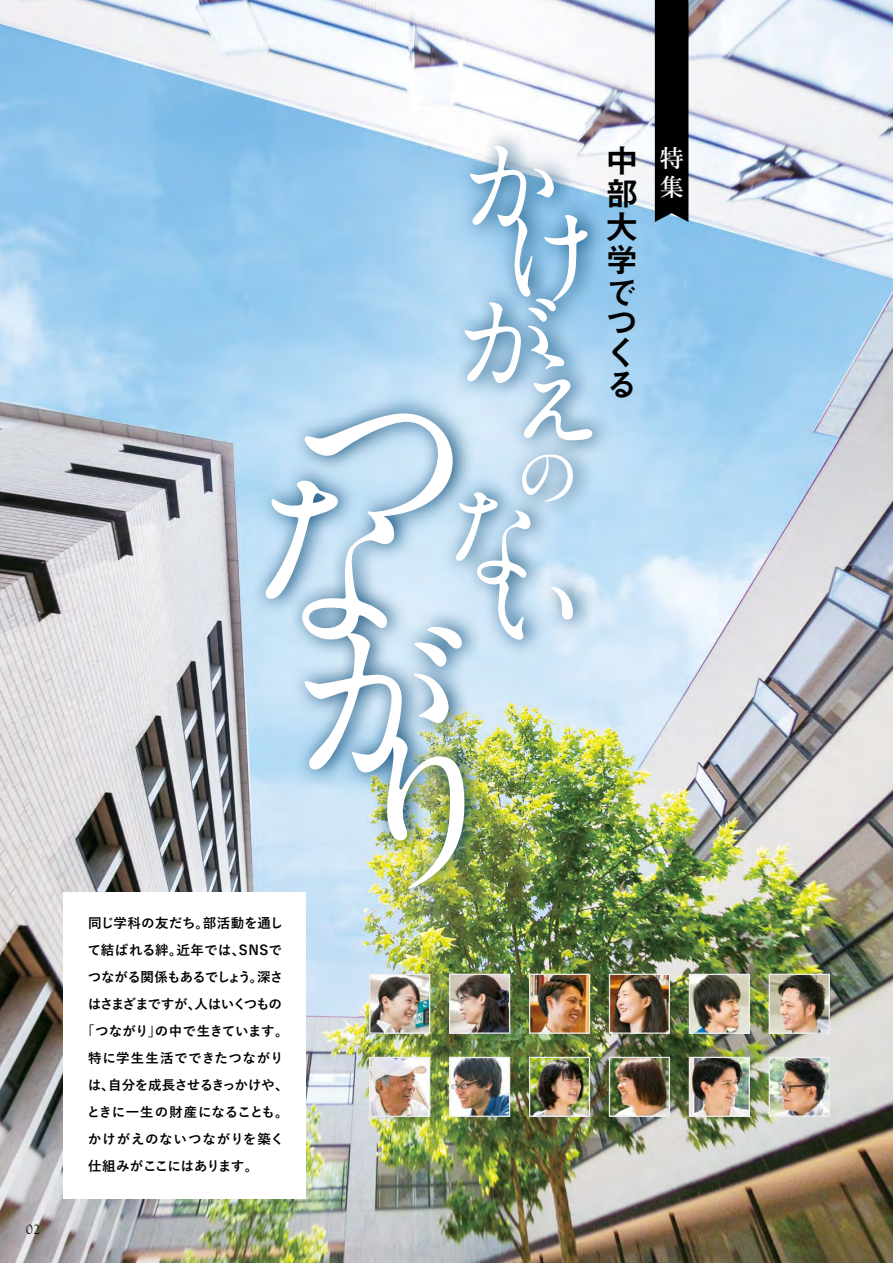
<style>
.page{position:relative;width:893px;height:1263px;background:#fff}
.page>*{position:absolute;margin:0;border:0;box-sizing:border-box;transform-origin:0 0}
.t1{font:33px/33px "Midashi Go Pr 5 MB31";color:#000;text-align:justify}
.t2{font:700 24px/28.8px "Ro H Min Sink Std";color:#fff}
.t3{font:700 13.5px/27px "Yu Go";letter-spacing:.02em;color:#000}
.t4{font:700 13.5px/27px "Yu Go";letter-spacing:-.015em;color:#000}
.t5{font:700 13.5px/27px "Yu Go";letter-spacing:-.035em;color:#000}
.t6{font:700 13.5px "Yu Go";letter-spacing:.045em;color:#000}
.t7{font:700 13.5px "Yu Go";letter-spacing:-.045em;color:#000}
.t8{font:700 13.5px/27px "Yu Go";letter-spacing:-.085em;color:#000}
.t9{font:13.5px "Goudy";color:#000}
</style>
<div class="page">
<img style="left:0;top:0;width:893px;height:1263px">
<div style="left:655px;top:0;width:33px;height:222px;background:#000"></div>
<img style="left:252px;top:128px;width:362px;height:778px">
<img style="left:266px;top:146px;width:326px;height:743px">
<div style="left:64px;top:892px;width:242px;height:306px;background:#fff"></div>
<img style="left:451px;top:1059px;width:57px;height:56px">
<div style="left:449px;top:1057px;width:61px;height:60px;border:1px solid #eaeef1"></div>
<img style="left:771px;top:1059px;width:57px;height:56px">
<div style="left:769px;top:1057px;width:61px;height:60px;border:1px solid #eaeef1"></div>
<img style="left:691px;top:1059px;width:57px;height:56px">
<div style="left:689px;top:1057px;width:61px;height:60px;border:1px solid #eaeef1"></div>
<img style="left:771px;top:976px;width:57px;height:56px">
<div style="left:769px;top:974px;width:61px;height:60px;border:1px solid #eaeef1"></div>
<img style="left:691px;top:976px;width:57px;height:56px">
<div style="left:689px;top:974px;width:61px;height:60px;border:1px solid #eaeef1"></div>
<img style="left:611px;top:976px;width:57px;height:56px">
<div style="left:609px;top:974px;width:61px;height:60px;border:1px solid #eaeef1"></div>
<img style="left:531px;top:976px;width:57px;height:56px">
<div style="left:529px;top:974px;width:61px;height:60px;border:1px solid #eaeef1"></div>
<img style="left:531px;top:1059px;width:57px;height:56px">
<div style="left:529px;top:1057px;width:61px;height:60px;border:1px solid #eaeef1"></div>
<img style="left:611px;top:1059px;width:57px;height:56px">
<div style="left:609px;top:1057px;width:61px;height:60px;border:1px solid #eaeef1"></div>
<img style="left:371px;top:976px;width:57px;height:56px">
<div style="left:369px;top:974px;width:61px;height:60px;border:1px solid #eaeef1"></div>
<img style="left:451px;top:976px;width:57px;height:56px">
<div style="left:449px;top:974px;width:61px;height:60px;border:1px solid #eaeef1"></div>
<img style="left:371px;top:1059px;width:57px;height:56px">
<div style="left:369px;top:1057px;width:61px;height:60px;border:1px solid #eaeef1"></div>
<p class="t9" style="left:26px;top:1221px;width:16px">02</p>
<p class="t3" style="left:88px;top:910px;width:123px">同じ学科の友だち。</p>
<p class="t4" style="left:203px;top:910px;width:82px">部活動を通し</p>
<p class="t5" style="left:87px;top:937px;width:197px">て結ばれる絆。<br>つながる関係もあるでしょう深さ</p>
<p class="t8" style="left:194px;top:964px;width:89px;text-indent:55px">。<br>人はいくつもの</p>
<p class="t4" style="left:177px;top:937px;width:70px">近年では、</p>
<p class="t4" style="left:239px;top:937px;width:44px">SNSで</p>
<p class="t4" style="left:155px;top:991px;width:135px;text-indent:-67px">はさまざまですが、<br>の中で生きています。</p>
<p class="t4" style="left:81px;top:1018px;width:81px">「つながり」</p>
<p class="t6" style="left:88px;top:1050px;width:197px">特に学生生活でできたつながり</p>
<p class="t7" style="left:108px;top:1077px;width:182px">自分を成長させるきっかけや、</p>
<p class="t3" style="left:87px;top:1072px;width:203px">は、<br>ときに一生の財産になることも。かけがえのないつながりを築く仕組みがここにはあります。</p>
<h1 class="t1" style="left:606px;top:141px;width:33px">中部大学で</h1>
<h1 class="t1" style="left:606px;top:304px;width:31px;line-height:31px;text-align:left">つくる</h1>
<h2 class="t2" style="left:660px;top:144px;width:25px">特集</h2>
</div>
